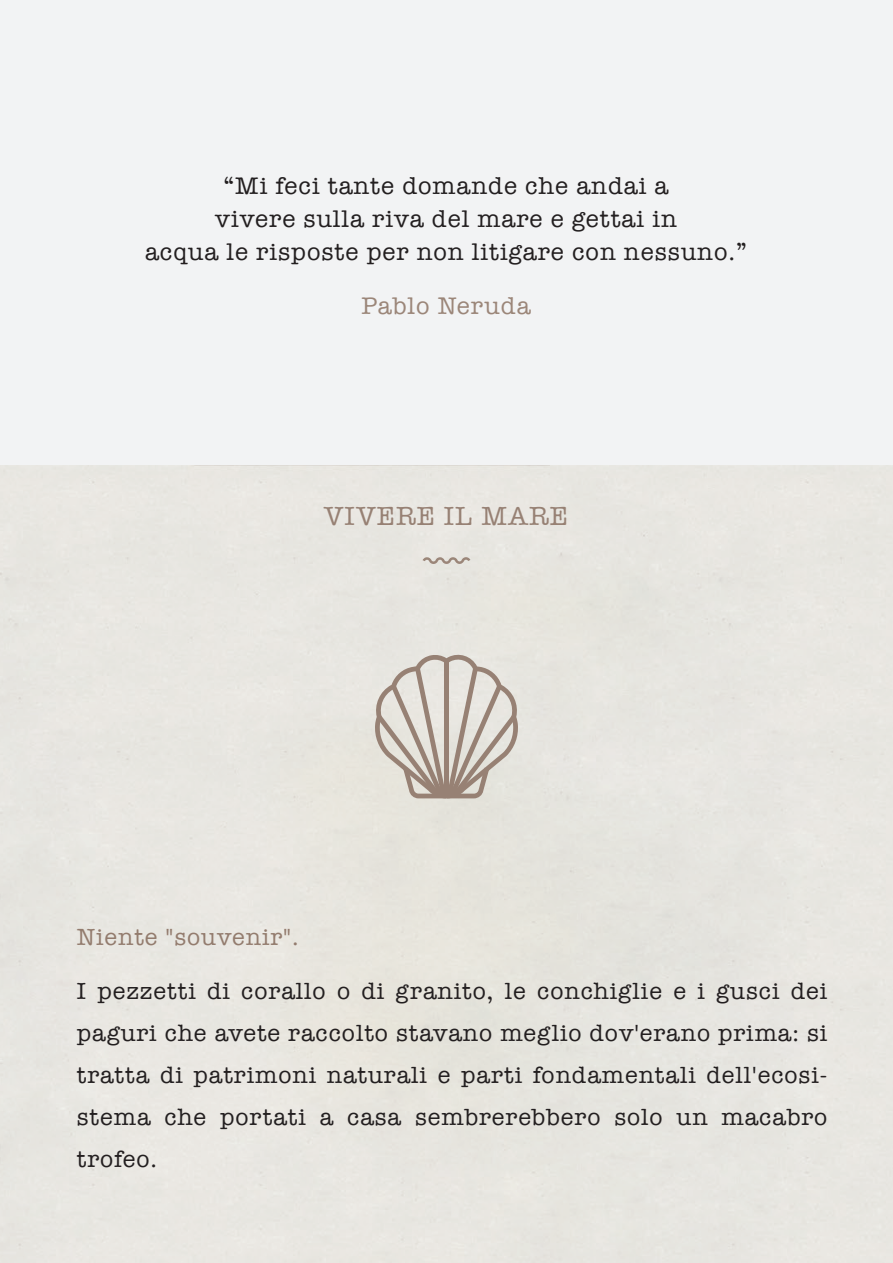
<style>
.page{position:relative;width:893px;height:1263px;background:#fff}
.page>*{position:absolute;margin:0;border:0;box-sizing:border-box;transform-origin:0 0}
.t1{font:27px "American Typewriter";letter-spacing:.04em;color:#978174}
.t2{font:24.6px/33px "American Typewriter";letter-spacing:.04em;color:#231f20;text-align:center}
.t3{font:24.6px "American Typewriter";letter-spacing:.04em;color:#9b8679}
.t4{font:24px/42px "American Typewriter";letter-spacing:.04em;color:#231f20;text-align:justify}
.t5{font:24px "American Typewriter";letter-spacing:.04em;color:#937c6e}
</style>
<div class="page">
<div style="left:0;top:0;width:893px;height:1263px;background:linear-gradient(to right,#ecebe8,#ebeae7)"></div>
<svg style="left:423px;top:557px;width:47px;height:7px"></svg>
<svg style="left:374px;top:652px;width:145px;height:146px;background:#cfc7bf"></svg>
<p class="t2" style="left:145px;top:169px;width:603px">“Mi feci tante domande che andai a<br>vivere sulla riva del mare e gettai in<br>acqua le risposte per non litigare con nessuno.”</p>
<p class="t3" style="left:361px;top:287px;width:171px">Pablo Neruda</p>
<p class="t1" style="left:324px;top:496px;width:246px">VIVERE IL MARE</p>
<p class="t5" style="left:77px;top:918px;width:223px">Niente "souvenir".</p>
<p class="t4" style="left:77px;top:969px;width:752px">I pezzetti di corallo o di granito, le conchiglie e i gusci dei paguri che avete raccolto stavano meglio dov'erano prima: si tratta di patrimoni naturali e parti fondamentali dell'ecosi&shy;stema che portati a casa sembrerebbero solo un macabro trofeo.</p>
</div>
